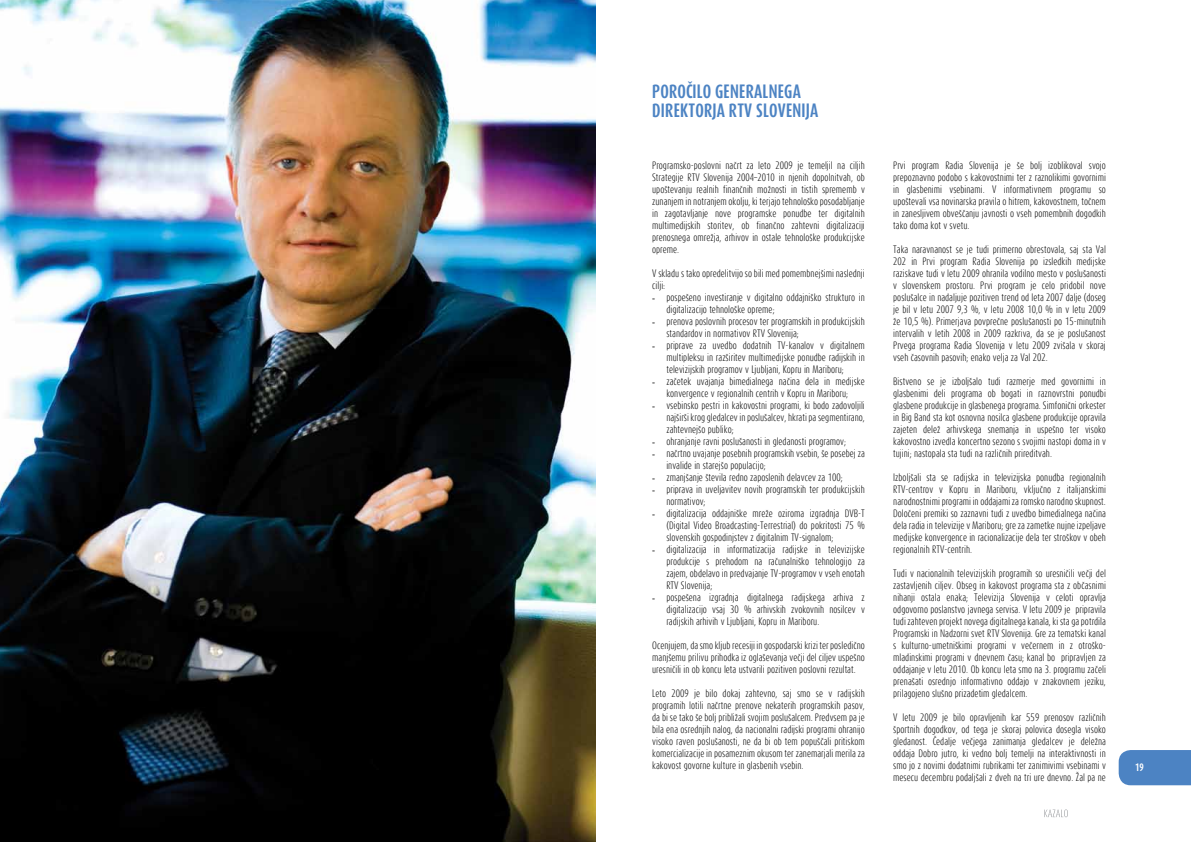
<style>
.page{position:relative;width:1191px;height:842px;background:#fff}
.page>*{position:absolute;margin:0;border:0;box-sizing:border-box;transform-origin:0 0}
.t1{font:700 16px/18.4px "Dax Compact";letter-spacing:.015em;color:#4c83c3}
.t2{font:300 9px/12px "Dax Compact";color:#000;text-align:justify}
.t3{font:700 9px "Dax Compact";color:#fff}
.s1{font-family:"Times New Roman";font-weight:400}
</style>
<div class="page">
<img style="left:0;top:0;width:595px;height:842px">
<div style="left:1118px;top:750px;width:73px;height:35px;background:#4c83c3"></div>
<svg style="left:1044px;top:809px;width:24px;height:8px"></svg>
<h1 class="t1" style="left:652px;top:82px;width:167px">POROČILO GENERALNEGA<br>DIREKTORJA RTV SLOVENIJA</h1>
<p class="t2" style="left:652px;top:159px;width:214px">Programsko-poslovni načrt za leto 2009 je temeljil na ciljih Strategije RTV Slovenija 2004–2010 in njenih dopolnitvah, ob upoštevanju realnih finančnih možnosti in tistih sprememb v zunanjem in notranjem okolju, ki terjajo tehnološko posodabljanje in zagotavljanje nove programske ponudbe ter digitalnih multimedijskih storitev, ob finančno zahtevni digitalizaciji prenosnega omrežja, arhivov in ostale tehnološke produkcijske opreme.</p>
<p class="t2" style="left:652px;top:267px;width:214px">V skladu s tako opredelitvijo so bili med pomembnejšimi naslednji cilji:</p>
<p class="t2" style="left:666px;top:291px;width:200px;text-indent:-14px"><span class="s1">-</span> pospešeno investiranje v digitalno oddajniško strukturo in digitalizacijo tehnološke opreme;</p>
<p class="t2" style="left:666px;top:315px;width:200px;text-indent:-14px"><span class="s1">-</span> prenova poslovnih procesov ter programskih in produkcijskih standardov in normativov RTV Slovenija;</p>
<p class="t2" style="left:666px;top:339px;width:200px;text-indent:-14px"><span class="s1">-</span> priprave za uvedbo dodatnih TV-kanalov v digitalnem multipleksu in razširitev multimedijske ponudbe radijskih in televizijskih programov v Ljubljani, Kopru in Mariboru;</p>
<p class="t2" style="left:652px;top:375px;width:214px;text-align:center"><span class="s1">-</span> začetek uvajanja bimedialnega načina dela in medijske konvergence v regionalnih centrih v Kopru in Mariboru;</p>
<p class="t2" style="left:666px;top:399px;width:200px;text-indent:-14px"><span class="s1">-</span> vsebinsko pestri in kakovostni programi, ki bodo zadovoljili najširši krog gledalcev in poslušalcev, hkrati pa segmentirano, zahtevnejšo publiko;</p>
<p class="t2" style="left:652px;top:435px;width:195px"><span class="s1">-</span> ohranjanje ravni poslušanosti in gledanosti programov;</p>
<p class="t2" style="left:666px;top:447px;width:200px;text-indent:-14px"><span class="s1">-</span> načrtno uvajanje posebnih programskih vsebin, še posebej za invalide in starejšo populacijo;</p>
<p class="t2" style="left:652px;top:471px;width:192px"><span class="s1">-</span> zmanjšanje števila redno zaposlenih delavcev za 100;</p>
<p class="t2" style="left:666px;top:483px;width:200px;text-indent:-14px"><span class="s1">-</span> priprava in uveljavitev novih programskih ter produkcijskih normativov;</p>
<p class="t2" style="left:666px;top:507px;width:200px;text-indent:-14px"><span class="s1">-</span> digitalizacija oddajniške mreže oziroma izgradnja DVB-T (Digital Video Broadcasting-Terrestrial) do pokritosti 75 % slovenskih gospodinjstev z digitalnim TV-signalom;</p>
<p class="t2" style="left:666px;top:543px;width:200px;text-indent:-14px"><span class="s1">-</span> digitalizacija in informatizacija radijske in televizijske produkcije s prehodom na računalniško tehnologijo za zajem, obdelavo in predvajanje TV-programov v vseh enotah RTV Slovenija;</p>
<p class="t2" style="left:666px;top:591px;width:200px;text-indent:-14px"><span class="s1">-</span> pospešena izgradnja digitalnega radijskega arhiva z digitalizacijo vsaj 30 % arhivskih zvokovnih nosilcev v radijskih arhivih v Ljubljani, Kopru in Mariboru.</p>
<p class="t2" style="left:652px;top:639px;width:214px">Ocenjujem, da smo kljub recesiji in gospodarski krizi ter posledično manjšemu prilivu prihodka iz oglaševanja večji del ciljev uspešno uresničili in ob koncu leta ustvarili pozitiven poslovni rezultat.</p>
<p class="t2" style="left:652px;top:687px;width:214px">Leto 2009 je bilo dokaj zahtevno, saj smo se v radijskih programih lotili načrtne prenove nekaterih programskih pasov, da bi se tako še bolj približali svojim poslušalcem. Predvsem pa je bila ena osrednjih nalog, da nacionalni radijski programi ohranijo visoko raven poslušanosti, ne da bi ob tem popuščali pritiskom komercializacije in posameznim okusom ter zanemarjali merila za kakovost govorne kulture in glasbenih vsebin.</p>
<p class="t2" style="left:893px;top:159px;width:214px">Prvi program Radia Slovenija je še bolj izoblikoval svojo prepoznavno podobo s kakovostnimi ter z raznolikimi govornimi in glasbenimi vsebinami. V informativnem programu so upoštevali vsa novinarska pravila o hitrem, kakovostnem, točnem in zanesljivem obveščanju javnosti o vseh pomembnih dogodkih tako doma kot v svetu.</p>
<p class="t2" style="left:893px;top:243px;width:214px">Taka naravnanost se je tudi primerno obrestovala, saj sta Val 202 in Prvi program Radia Slovenija po izsledkih medijske raziskave tudi v letu 2009 ohranila vodilno mesto v poslušanosti v slovenskem prostoru. Prvi program je celo pridobil nove poslušalce in nadaljuje pozitiven trend od leta 2007 dalje (doseg je bil v letu 2007 9,3 %, v letu 2008 10,0 % in v letu 2009 že 10,5 %). Primerjava povprečne poslušanosti po 15-minutnih intervalih v letih 2008 in 2009 razkriva, da se je poslušanost Prvega programa Radia Slovenija v letu 2009 zvišala v skoraj vseh časovnih pasovih; enako velja za Val 202.</p>
<p class="t2" style="left:893px;top:375px;width:214px">Bistveno se je izboljšalo tudi razmerje med govornimi in glasbenimi deli programa ob bogati in raznovrstni ponudbi glasbene produkcije in glasbenega programa. Simfonični orkester in Big Band sta kot osnovna nosilca glasbene produkcije opravila zajeten delež arhivskega snemanja in uspešno ter visoko kakovostno izvedla koncertno sezono s svojimi nastopi doma in v tujini; nastopala sta tudi na različnih prireditvah.</p>
<p class="t2" style="left:893px;top:471px;width:214px">Izboljšali sta se radijska in televizijska ponudba regionalnih RTV-centrov v Kopru in Mariboru, vključno z italijanskimi narodnostnimi programi in oddajami za romsko narodno skupnost.<br>Določeni premiki so zaznavni tudi z uvedbo bimedialnega načina dela radia in televizije v Mariboru; gre za zametke nujne izpeljave medijske konvergence in racionalizacije dela ter stroškov v obeh regionalnih RTV-centrih.</p>
<p class="t2" style="left:893px;top:567px;width:214px">Tudi v nacionalnih televizijskih programih so uresničili večji del zastavljenih ciljev. Obseg in kakovost programa sta z občasnimi nihanji ostala enaka; Televizija Slovenija v celoti opravlja odgovorno poslanstvo javnega servisa. V letu 2009 je pripravila tudi zahteven projekt novega digitalnega kanala, ki sta ga potrdila Programski in Nadzorni svet RTV Slovenija. Gre za tematski kanal s kulturno-umetniškimi programi v večernem in z otroško&shy;mladinskimi programi v dnevnem času; kanal bo pripravljen za oddajanje v letu 2010. Ob koncu leta smo na 3. programu začeli prenašati osrednjo informativno oddajo v znakovnem jeziku, prilagojeno slušno prizadetim gledalcem.</p>
<p class="t2" style="left:893px;top:711px;width:214px">V letu 2009 je bilo opravljenih kar 559 prenosov različnih športnih dogodkov, od tega je skoraj polovica dosegla visoko gledanost. Čedalje večjega zanimanja gledalcev je deležna oddaja Dobro jutro, ki vedno bolj temelji na interaktivnosti in smo jo z novimi dodatnimi rubrikami ter zanimivimi vsebinami v mesecu decembru podaljšali z dveh na tri ure dnevno. Žal pa ne</p>
<p class="t3" style="left:1135px;top:762px;width:10px">19</p>
</div>
